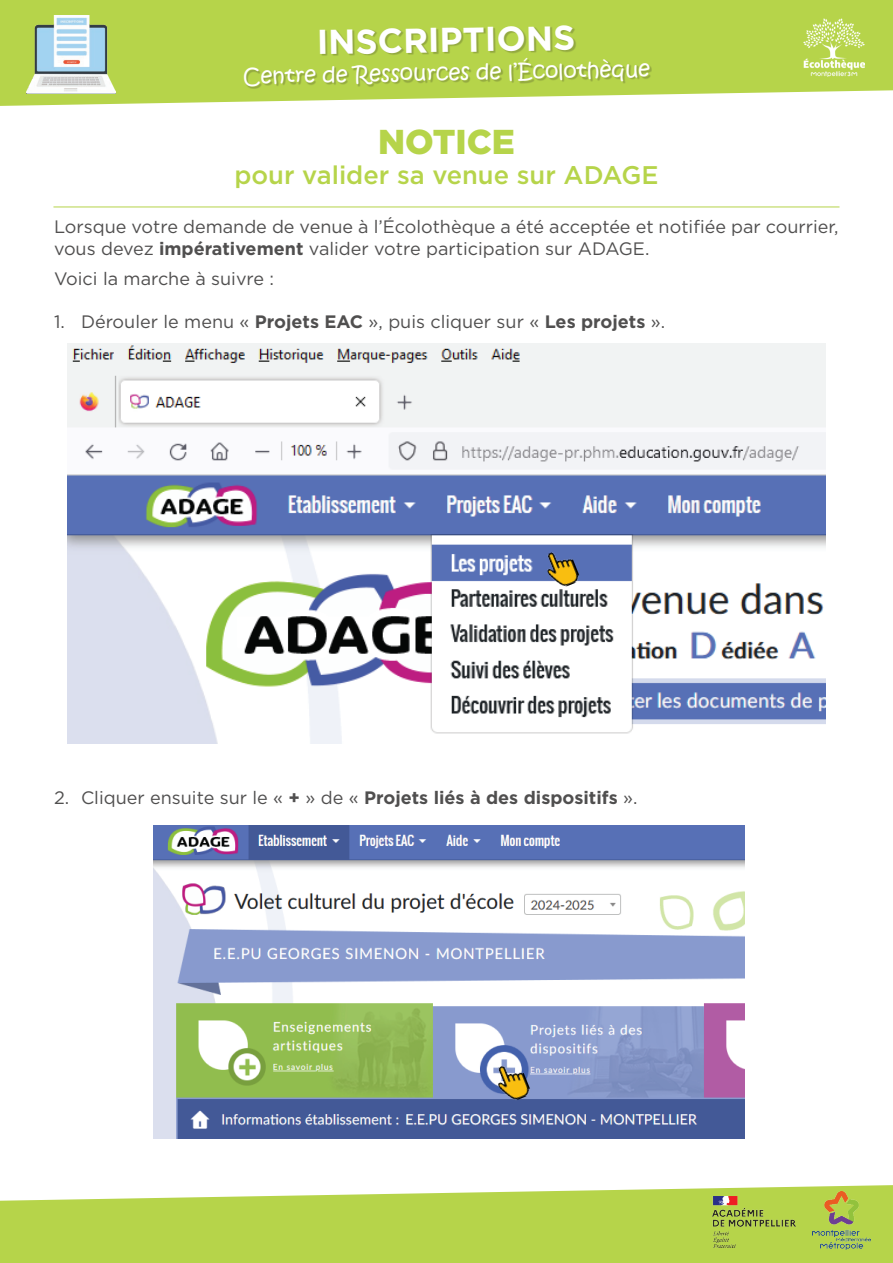
<style>
.page{position:relative;width:893px;height:1263px;background:#fff}
.page>*{position:absolute;margin:0;border:0;box-sizing:border-box;transform-origin:0 0}
.t1{font:700 34.5px "Gotham";color:#fff}
.t2{font:900 34.5px "Gotham";color:#b6d44a}
.t3{font:500 25.5px "Gotham";color:#b6d44a}
.t4{font:21px "Kristen ITC";color:#fff}
.t5{font:18px/21.6px "Gotham";color:#504f4f}
.s1{font-weight:700}
</style>
<div class="page">
<svg style="left:0;top:0;width:893px;height:106px;fill:#b6d44a"></svg>
<img style="left:804px;top:19px;width:60px;height:58px">
<img style="left:26px;top:15px;width:90px;height:79px">
<svg style="left:0;top:1185px;width:893px;height:78px;fill:#b6d44a"></svg>
<img style="left:712px;top:1197px;width:83px;height:50px">
<img style="left:812px;top:1192px;width:58px;height:57px">
<div style="left:245px;top:27px;width:407px;height:62px;background:#231f20;opacity:.24"></div>
<hr style="left:53px;top:207px;width:786px;height:1px;background:#b6d44a">
<img style="left:67px;top:343px;width:759px;height:400px">
<img style="left:541px;top:546px;width:40px;height:45px">
<img style="left:153px;top:825px;width:592px;height:313px">
<img style="left:492px;top:1059px;width:40px;height:45px">
<h1 class="t1" style="left:316px;top:19px;width:260px;rotate:-1deg">INSCRIPTIONS</h1>
<p class="t4" style="left:243px;top:63px;width:409px;rotate:-1deg">Centre de Ressources de l’Écolothèque</p>
<h1 class="t2" style="left:378px;top:118px;width:138px">NOTICE</h1>
<h2 class="t3" style="left:234px;top:159px;width:426px">pour valider sa venue sur ADAGE</h2>
<p class="t5" style="left:54px;top:216px;width:786px">Lorsque votre demande de venue à l’Écolothèque a été acceptée et notifiée par courrier, vous devez <span class="s1">impérativement</span> valider votre participation sur ADAGE.</p>
<p class="t5" style="left:54px;top:268px;width:222px">Voici la marche à suivre :</p>
<p class="t5" style="left:54px;top:311px;width:613px">1. Dérouler le menu « <span class="s1">Projets EAC</span> », puis cliquer sur « <span class="s1">Les projets</span> ».</p>
<p class="t5" style="left:54px;top:786px;width:585px">2. Cliquer ensuite sur le « <span class="s1">+</span> » de « <span class="s1">Projets liés à des dispositifs</span> ».</p>
</div>
